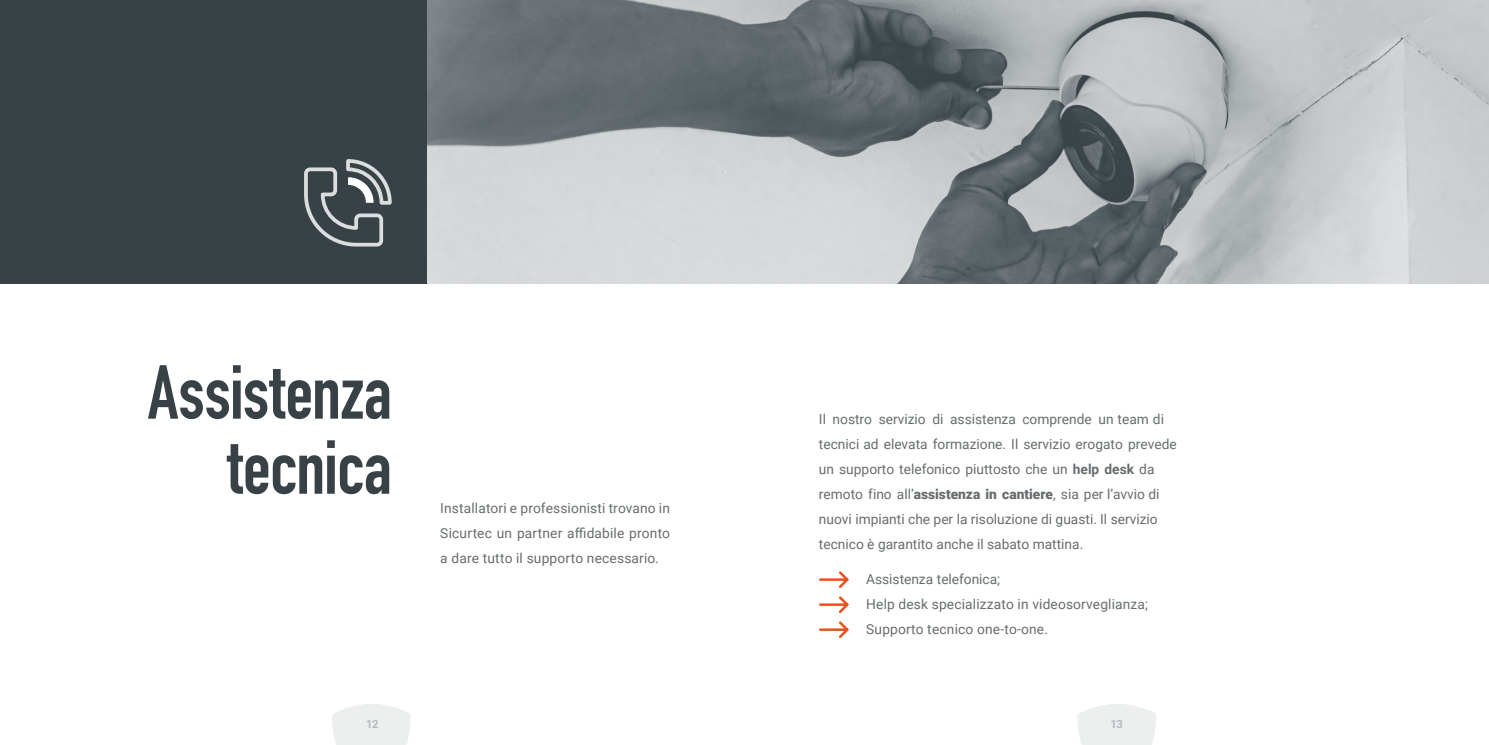
<style>
.page{position:relative;width:1489px;height:745px;background:#fff}
.page>*{position:absolute;margin:0;border:0;box-sizing:border-box;transform-origin:0 0}
.t1{font:700 75px/75px "DIN Condensed";letter-spacing:-.01em;color:#374146;text-align:right}
.t2{font:13.75px/25px "Roboto";color:#676c6e}
.t3{font:700 11.25px "Roboto";color:#b5b9bc}
.s1{font-weight:700}
.s2{font-weight:900}
</style>
<div class="page">
<svg style="left:1077px;top:704px;width:78px;height:40px;background:#eef0f0"></svg>
<svg style="left:332px;top:704px;width:78px;height:40px;background:#eef0f0"></svg>
<img style="left:426px;top:0;width:1062px;height:283px">
<svg style="left:819px;top:571px;width:30px;height:67px"></svg>
<div style="left:0;top:0;width:426px;height:283px;background:#374146"></div>
<svg style="left:304px;top:159px;width:88px;height:88px"></svg>
<h1 class="t1" style="left:148px;top:354px;width:245px">Assistenza tecnica</h1>
<p class="t2" style="left:440px;top:494px;width:231px;text-align:justify">Installatori e professionisti trovano in Sicurtec un partner affidabile pronto a dare tutto il supporto necessario.</p>
<p class="t2" style="left:819px;top:405px;width:359px">Il nostro servizio di assistenza comprende un team di tecnici ad elevata formazione. Il servizio erogato prevede un supporto telefonico piuttosto che un <span class="s1">help desk</span> da remoto fino all’<span class="s2">assistenza in cantiere</span>, sia per l’avvio di nuovi impianti che per la risoluzione di guasti. Il servizio tecnico è garantito anche il sabato mattina.</p>
<p class="t2" style="left:866px;top:565px;width:283px">Assistenza telefonica;<br>Help desk specializzato in videosorveglianza;<br>Supporto tecnico one-to-one.</p>
<p class="t3" style="left:366px;top:715px;width:14px">12</p>
<p class="t3" style="left:1110px;top:715px;width:14px">13</p>
</div>
